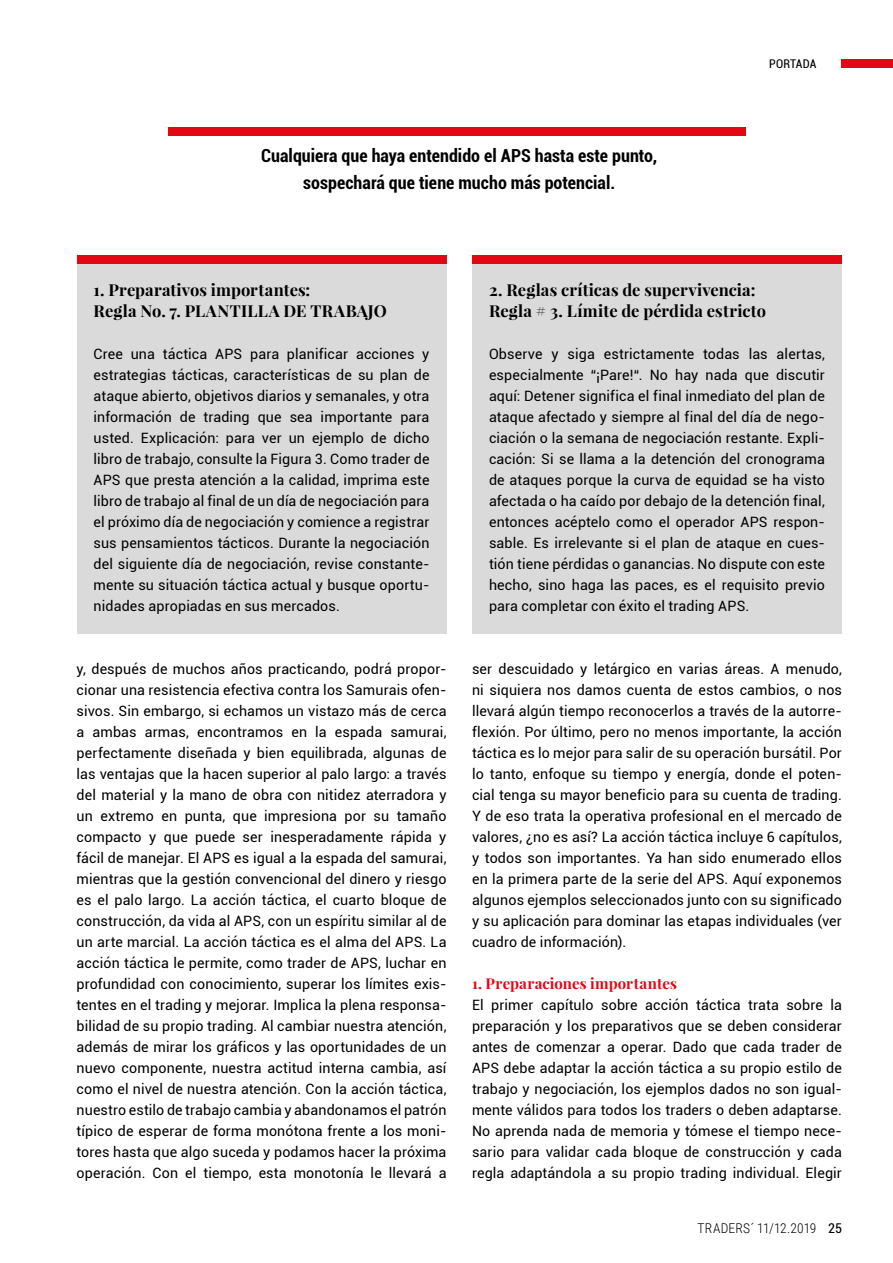
<style>
.page{position:relative;width:893px;height:1263px;background:#fff}
.page>*{position:absolute;margin:0;border:0;box-sizing:border-box;transform-origin:0 0}
.t1{font:700 condensed 18px/27px "Roboto";letter-spacing:.005em;color:#000;text-align:center}
.t2{font:700 16.5px/21px "Playfair Display";letter-spacing:.01em;color:#000}
.t3{font:700 15px "Playfair Display";letter-spacing:.005em;color:#e30613}
.t4{font:14.25px/21px "Roboto";letter-spacing:.01em;color:#000;text-align:justify}
.t5{font:300 13.5px "Roboto Condensed";letter-spacing:.015em;color:#000}
.t6{font:condensed 12px "Roboto";letter-spacing:.015em;color:#000}
.s1{font-family:"Roboto";font-weight:400;font-stretch:condensed}
</style>
<div class="page">
<div style="left:842px;top:60px;width:51px;height:8px;background:#e30613"></div>
<div style="left:77px;top:255px;width:369px;height:378px;background:#dadada"></div>
<div style="left:77px;top:255px;width:369px;height:9px;background:#e30613"></div>
<div style="left:472px;top:255px;width:370px;height:378px;background:#dadada"></div>
<div style="left:472px;top:255px;width:370px;height:9px;background:#e30613"></div>
<div style="left:169px;top:128px;width:577px;height:8px;background:#e30613"></div>
<p class="t1" style="left:261px;top:141px;width:397px">Cualquiera que haya entendido el APS hasta este punto, sospechará que tiene mucho más potencial.</p>
<p class="t6" style="left:769px;top:55px;width:49px">PORTADA</p>
<p class="t2" style="left:94px;top:279px;width:295px">1. Preparativos importantes:<br>Regla No. 7. PLANTILLA DE TRABAJO</p>
<p class="t4" style="left:94px;top:342px;width:337px">Cree una táctica APS para planificar acciones y estrategias tácticas, características de su plan de ataque abierto, objetivos diarios y semanales, y otra información de trading que sea importante para usted. Explicación: para ver un ejemplo de dicho libro de trabajo, consulte la Figura 3. Como trader de APS que presta atención a la calidad, imprima este libro de trabajo al final de un día de negociación para el próximo día de negociación y comience a registrar sus pensamientos tácticos. Durante la negociación del siguiente día de negociación, revise constante&shy;mente su situación táctica actual y busque oportu&shy;nidades apropiadas en sus mercados.</p>
<p class="t2" style="left:489px;top:279px;width:279px">2. Reglas críticas de supervivencia:<br>Regla # 3. Límite de pérdida estricto</p>
<p class="t4" style="left:489px;top:342px;width:337px">Observe y siga estrictamente todas las alertas, especialmente “¡Pare!“. No hay nada que discutir aquí: Detener significa el final inmediato del plan de ataque afectado y siempre al final del día de nego&shy;ciación o la semana de negociación restante. Expli&shy;cación: Si se llama a la detención del cronograma de ataques porque la curva de equidad se ha visto afectada o ha caído por debajo de la detención final, entonces acéptelo como el operador APS respon&shy;sable. Es irrelevante si el plan de ataque en cues&shy;tión tiene pérdidas o ganancias. No dispute con este hecho, sino haga las paces, es el requisito previo para completar con éxito el trading APS.</p>
<p class="t4" style="left:77px;top:657px;width:371px">y, después de muchos años practicando, podrá propor&shy;cionar una resistencia efectiva contra los Samurais ofen&shy;sivos. Sin embargo, si echamos un vistazo más de cerca a ambas armas, encontramos en la espada samurai, perfectamente diseñada y bien equilibrada, algunas de las ventajas que la hacen superior al palo largo: a través del material y la mano de obra con nitidez aterradora y un extremo en punta, que impresiona por su tamaño compacto y que puede ser inesperadamente rápida y fácil de manejar. El APS es igual a la espada del samurai, mientras que la gestión convencional del dinero y riesgo es el palo largo. La acción táctica, el cuarto bloque de construcción, da vida al APS, con un espíritu similar al de un arte marcial. La acción táctica es el alma del APS. La acción táctica le permite, como trader de APS, luchar en profundidad con conocimiento, superar los límites exis&shy;tentes en el trading y mejorar. Implica la plena responsa&shy;bilidad de su propio trading. Al cambiar nuestra atención, además de mirar los gráficos y las oportunidades de un nuevo componente, nuestra actitud interna cambia, así como el nivel de nuestra atención. Con la acción táctica, nuestro estilo de trabajo cambia y abandonamos el patrón típico de esperar de forma monótona frente a los moni&shy;tores hasta que algo suceda y podamos hacer la próxima operación. Con el tiempo, esta monotonía le llevará a</p>
<p class="t4" style="left:472px;top:658px;width:371px">ser descuidado y letárgico en varias áreas. A menudo, ni siquiera nos damos cuenta de estos cambios, o nos llevará algún tiempo reconocerlos a través de la autorre&shy;flexión. Por último, pero no menos importante, la acción táctica es lo mejor para salir de su operación bursátil. Por lo tanto, enfoque su tiempo y energía, donde el poten&shy;cial tenga su mayor beneficio para su cuenta de trading.<br>Y de eso trata la operativa profesional en el mercado de valores, ¿no es así? La acción táctica incluye 6 capítulos, y todos son importantes. Ya han sido enumerado ellos en la primera parte de la serie del APS. Aquí exponemos algunos ejemplos seleccionados junto con su significado y su aplicación para dominar las etapas individuales (ver cuadro de información).</p>
<p class="t3" style="left:472px;top:973px;width:207px">1. Preparaciones importantes</p>
<p class="t4" style="left:472px;top:993px;width:371px">El primer capítulo sobre acción táctica trata sobre la preparación y los preparativos que se deben considerar antes de comenzar a operar. Dado que cada trader de APS debe adaptar la acción táctica a su propio estilo de trabajo y negociación, los ejemplos dados no son igual&shy;mente válidos para todos los traders o deben adaptarse.<br>No aprenda nada de memoria y tómese el tiempo nece&shy;sario para validar cada bloque de construcción y cada regla adaptándola a su propio trading individual. Elegir</p>
<p class="t5" style="left:698px;top:1219px;width:146px">TRADERS´ 11/12.2019 <span class="s1">25</span></p>
</div>
